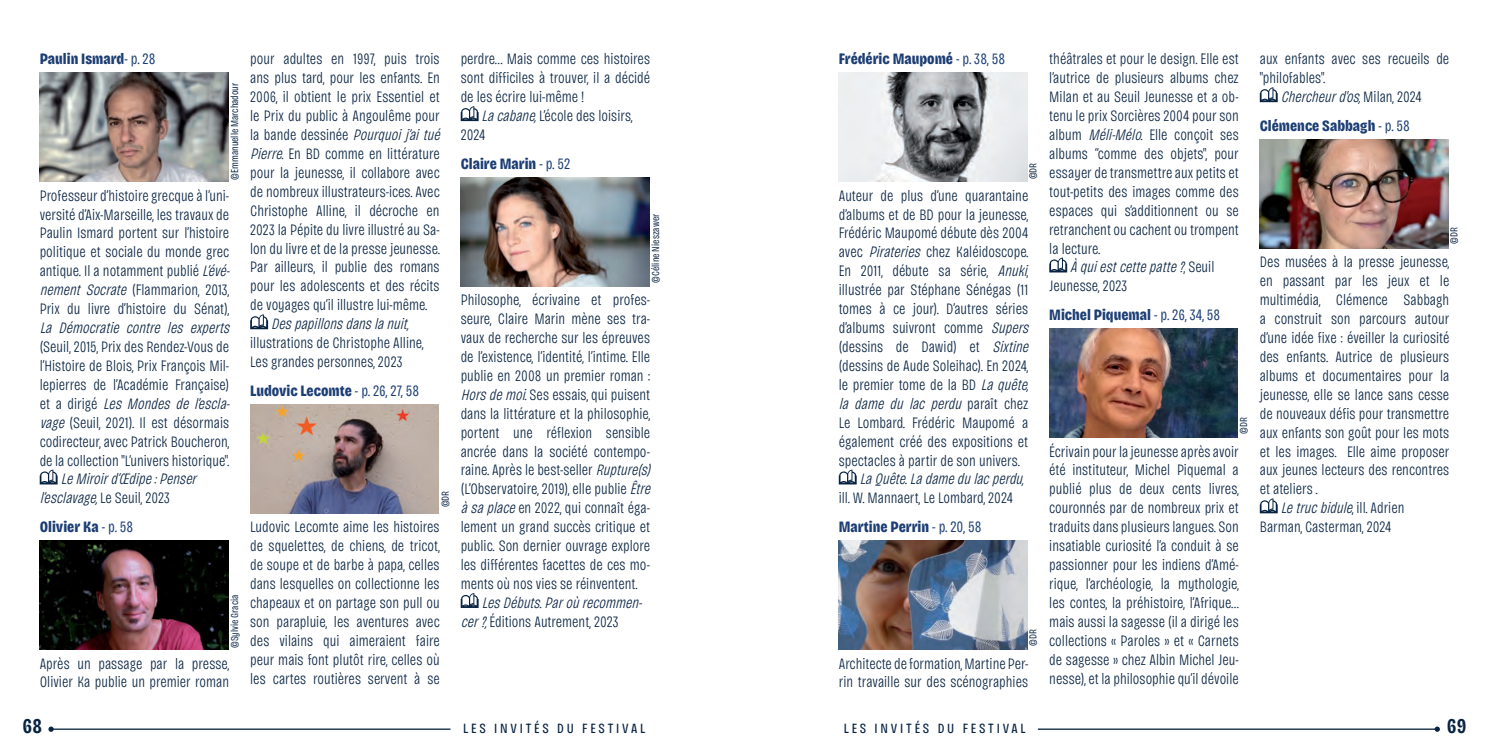
<style>
.page{position:relative;width:1489px;height:745px;background:#fff}
.page>*{position:absolute;margin:0;border:0;box-sizing:border-box;transform-origin:0 0}
.t1{font:600 21px "Bricolage Grotesque Condensed";color:#082241}
.t2{font:200 15.75px/18.9px "Bricolage Grotesque Condensed";color:#082241}
.t3{font:italic 200 15.75px/18.9px "Bricolage Grotesque Condensed";color:#082241}
.t4{font:800 15.75px "Bricolage Grotesque Condensed";color:#1d3e74}
.t5{font:14px "Bricolage Grotesque Condensed";letter-spacing:.2em;color:#082241}
.t6{font:300 10.5px "Bricolage Grotesque Condensed";color:#082241}
.s1{font-weight:300}
.s2{font-style:italic}
.s3{font-style:normal}
.s4{font-weight:800;color:#1d3e74}
.s5{font-weight:300;color:#1d3e74}
</style>
<div class="page">
<hr style="left:1037px;top:728px;width:400px;height:1px;background:#082241">
<svg style="left:1434px;top:726px;width:5px;height:5px"></svg>
<hr style="left:51px;top:728px;width:399px;height:1px;background:#082241">
<svg style="left:48px;top:726px;width:6px;height:5px"></svg>
<img style="left:40px;top:72px;width:188px;height:109px">
<svg style="left:40px;top:469px;width:18px;height:15px"></svg>
<img style="left:40px;top:540px;width:188px;height:109px">
<svg style="left:250px;top:314px;width:18px;height:15px"></svg>
<img style="left:250px;top:404px;width:189px;height:109px">
<svg style="left:460px;top:106px;width:18px;height:15px"></svg>
<img style="left:460px;top:177px;width:189px;height:109px">
<svg style="left:460px;top:593px;width:18px;height:14px"></svg>
<img style="left:838px;top:72px;width:189px;height:109px">
<svg style="left:838px;top:469px;width:18px;height:15px"></svg>
<img style="left:838px;top:540px;width:189px;height:109px">
<svg style="left:1049px;top:257px;width:18px;height:15px"></svg>
<img style="left:1049px;top:328px;width:188px;height:109px">
<svg style="left:1259px;top:87px;width:18px;height:15px"></svg>
<img style="left:1259px;top:139px;width:189px;height:109px">
<svg style="left:1259px;top:498px;width:18px;height:15px"></svg>
<p class="t4" style="left:40px;top:46px;width:117px">Paulin Ismard<span class="s1">- p. 28</span></p>
<p class="t6" style="left:227px;top:179px;width:98px;rotate:-90deg">©Emmanuelle Marchadour</p>
<p class="t2" style="left:40px;top:185px;width:196px">Professeur d’histoire grecque à l’uni&shy;versité d’Aix-Marseille, les travaux de Paulin Ismard portent sur l’histoire politique et sociale du monde grec antique. Il a notamment publié <span class="s2">L’évé&shy;nement Socrate</span> (Flammarion, 2013, Prix du livre d’histoire du Sénat),</p>
<p class="t3" style="left:40px;top:317px;width:196px">La Démocratie contre les experts</p>
<p class="t2" style="left:40px;top:336px;width:196px">(Seuil, 2015, Prix des Rendez-Vous de l’Histoire de Blois, Prix François Mil&shy;lepierres de l’Académie Française) e t a d i r i g é <span class="s2">LesMondesdel’escla&shy;vage</span>(Seuil, 2021). Il est désormais codirecteur, avec Patrick Boucheron, de la collection "L’univers historique".</p>
<p class="t3" style="left:40px;top:468px;width:163px;text-indent:21px">LeMiroird’Œdipe:Penser l’esclavage,<span class="s3">L e S e u i l , 2 0 2 3</span></p>
<p class="t4" style="left:40px;top:514px;width:95px">Olivier Ka <span class="s1">- p. 58</span></p>
<p class="t6" style="left:227px;top:647px;width:55px;rotate:-90deg">©Sylvie Gracia</p>
<p class="t2" style="left:40px;top:652px;width:191px">Après un passage par la presse,<br>Olivier Ka publie un premier roman</p>
<p class="t2" style="left:250px;top:49px;width:196px">pour adultes en 1997, puis trois ans plus tard, pour les enfants. En 2006, il obtient le prix Essentiel et le Prix du public à Angoulême pour la bande dessinée <span class="s2">Pourquoij’aitué Pierre</span>. En BD comme en littérature pour la jeunesse, il collabore avec de nombreux illustrateurs-ices. Avec Christophe Alline, il décroche en 2023 la Pépite du livre illustré au Sa&shy;lon du livre et de la presse jeunesse.<br>Par ailleurs, il publie des romans pour les adolescents et des récits de voyages qu’il illustre lui-même.</p>
<p class="t3" style="left:271px;top:313px;width:144px">Despapillonsdanslanuit,</p>
<p class="t2" style="left:250px;top:332px;width:175px">illustrations de Christophe Alline,<br>Les grandes personnes, 2023</p>
<p class="t4" style="left:250px;top:378px;width:171px">Ludovic Lecomte <span class="s1">- p. 26, 27, 58</span></p>
<p class="t6" style="left:437px;top:507px;width:18px;rotate:-90deg">©DR</p>
<p class="t2" style="left:250px;top:516px;width:191px;text-align:justify">Ludovic Lecomte aime les histoires de squelettes, de chiens, de tricot, de soupe et de barbe à papa, celles dans lesquelles on collectionne les chapeaux et on partage son pull ou son parapluie, les aventures avec des vilains qui aimeraient faire peur mais font plutôt rire, celles où les cartes routières servent à se</p>
<p class="t2" style="left:460px;top:49px;width:191px;text-align:justify">perdre… Mais comme ces histoires sont difficiles à trouver, il a décidé de les écrire lui-même !</p>
<p class="t2" style="left:460px;top:105px;width:173px;text-indent:21px"><span class="s2">Lacabane,</span>L’école des loisirs,<br>2024</p>
<p class="t4" style="left:460px;top:151px;width:111px">Claire Marin <span class="s1">- p. 52</span></p>
<p class="t6" style="left:648px;top:282px;width:70px;rotate:-90deg">©Céline Nieszawer</p>
<p class="t2" style="left:460px;top:289px;width:196px">Philosophe, écrivaine et profes&shy;seure, Claire Marin mène ses tra&shy;vaux de recherche sur les épreuves de l’existence, l’identité, l’intime. Elle publie en 2008 un premier roman :<br><span class="s2">Horsdemoi</span>. Ses essais, qui puisent dans la littérature et la philosophie, portent une réflexion sensible ancrée dans la société contempo&shy;raine. Après le best-seller <span class="s2">Rupture(s) </span>(L’Observatoire, 2019), elle publie <span class="s2">Être àsaplace</span>en 2022, qui connaît éga&shy;lement un grand succès critique et public. Son dernier ouvrage explore les différentes facettes de ces mo&shy;ments où nos vies se réinventent.</p>
<p class="t3" style="left:460px;top:592px;width:187px;text-indent:21px">LesDébuts.Paroùrecommen&shy;cer?,<span class="s3">Éditions Autrement, 2023</span></p>
<p class="t4" style="left:838px;top:46px;width:168px">Frédéric Maupomé <span class="s1">- p. 38, 58</span></p>
<p class="t6" style="left:1025px;top:179px;width:18px;rotate:-90deg">©DR</p>
<p class="t2" style="left:838px;top:185px;width:196px">Auteur de plus d’une quarantaine d’albums et de BD pour la jeunesse, Frédéric Maupomé débute dès 2004 avec <span class="s2">Pirateries</span> chez Kaléidoscope.<br>En 2011, débute sa série, <span class="s2">Anuki</span>, illustrée par Stéphane Sénégas (11 tomes à ce jour). D’autres séries d’albums suivront comme <span class="s2">Supers </span>(dessins de Dawid) et <span class="s2">Sixtine </span>(dessins de Aude Soleihac). En 2024, le premier tome de la BD <span class="s2">Laquête, la dame du lac perdu</span> p a r a î t c h e z Le Lombard. Frédéric Maupomé a également créé des expositions et spectacles à partir de son univers.</p>
<p class="t3" style="left:859px;top:468px;width:170px">LaQuête.Ladamedulacperdu,</p>
<p class="t2" style="left:838px;top:482px;width:176px;line-height:28.9px">ill. W. Mannaert, Le Lombard, 2024<br><span class="s4">Martine Perrin</span> <span class="s5">- p. 20, 58</span></p>
<p class="t6" style="left:1025px;top:645px;width:18px;rotate:-90deg">©DR</p>
<p class="t2" style="left:838px;top:652px;width:191px">Architecte de formation, Martine Per&shy;rin travaille sur des scénographies</p>
<p class="t2" style="left:1049px;top:49px;width:191px">théâtrales et pour le design. Elle est</p>
<p class="t2" style="left:1049px;top:68px;width:191px">l’autrice de plusieurs albums chez</p>
<p class="t2" style="left:1049px;top:87px;width:191px">Milan et au Seuil Jeunesse et a ob-</p>
<p class="t2" style="left:1049px;top:105px;width:191px">tenu le prix Sorcières 2004 pour son</p>
<p class="t2" style="left:1049px;top:124px;width:191px">album <span class="s2">Méli-Mélo</span>. Elle conçoit ses</p>
<p class="t2" style="left:1049px;top:143px;width:191px">albums “comme des objets", pour</p>
<p class="t2" style="left:1049px;top:162px;width:191px">essayer de transmettre aux petits et</p>
<p class="t2" style="left:1049px;top:181px;width:191px">tout-petits des images comme des</p>
<p class="t2" style="left:1049px;top:200px;width:191px">espaces qui s’additionnent ou se</p>
<p class="t2" style="left:1049px;top:219px;width:191px">retranchent ou cachent ou trompent</p>
<p class="t2" style="left:1049px;top:238px;width:52px">la lecture.</p>
<p class="t3" style="left:1070px;top:257px;width:146px">Àquiestcettepatte?<span class="s3">, S e u i l</span></p>
<p class="t2" style="left:1049px;top:276px;width:80px">Jeunesse, 2023</p>
<p class="t4" style="left:1049px;top:302px;width:173px">Michel Piquemal <span class="s1">- p. 26, 34, 58</span></p>
<p class="t6" style="left:1235px;top:434px;width:18px;rotate:-90deg">©DR</p>
<p class="t2" style="left:1049px;top:441px;width:191px;text-align:justify">Écrivain pour la jeunesse après avoir été instituteur, Michel Piquemal a publié plus de deux cents livres, couronnés par de nombreux prix et traduits dans plusieurs langues. Son insatiable curiosité l’a conduit à se passionner pour les indiens d’Amé&shy;rique, l’archéologie, la mythologie, les contes, la préhistoire, l’Afrique… mais aussi la sagesse (il a dirigé les collections « Paroles » et « Carnets de sagesse » chez Albin Michel Jeu&shy;nesse), et la philosophie qu’il dévoile</p>
<p class="t2" style="left:1259px;top:49px;width:191px">aux enfants avec ses recueils de</p>
<p class="t2" style="left:1259px;top:68px;width:67px">"philofables".</p>
<p class="t3" style="left:1280px;top:87px;width:143px">Chercheurd'os,<span class="s3">M i l a n , 2 0 2 4</span></p>
<p class="t4" style="left:1259px;top:113px;width:152px">Clémence Sabbagh <span class="s1">- p. 58</span></p>
<p class="t6" style="left:1445px;top:244px;width:18px;rotate:-90deg">©DR</p>
<p class="t2" style="left:1259px;top:252px;width:191px">Des musées à la presse jeunesse,</p>
<p class="t2" style="left:1259px;top:270px;width:191px">en passant par les jeux et le</p>
<p class="t2" style="left:1259px;top:289px;width:191px">multimédia, Clémence Sabbagh</p>
<p class="t2" style="left:1259px;top:308px;width:191px">a construit son parcours autour</p>
<p class="t2" style="left:1259px;top:327px;width:191px">d’une idée fixe : éveiller la curiosité</p>
<p class="t2" style="left:1259px;top:346px;width:191px">des enfants. Autrice de plusieurs</p>
<p class="t2" style="left:1259px;top:365px;width:191px">albums et documentaires pour la</p>
<p class="t2" style="left:1259px;top:384px;width:191px">jeunesse, elle se lance sans cesse</p>
<p class="t2" style="left:1259px;top:403px;width:191px">de nouveaux défis pour transmettre</p>
<p class="t2" style="left:1259px;top:422px;width:191px">aux enfants son goût pour les mots</p>
<p class="t2" style="left:1259px;top:441px;width:191px">et les images. Elle aime proposer</p>
<p class="t2" style="left:1259px;top:459px;width:191px">aux jeunes lecteurs des rencontres</p>
<p class="t2" style="left:1259px;top:478px;width:59px">et ateliers .</p>
<p class="t3" style="left:1280px;top:497px;width:125px">Letrucbidule<span class="s3">, i l l . A d r i e n</span></p>
<p class="t2" style="left:1259px;top:516px;width:133px">Barman, Casterman, 2024</p>
<h1 class="t1" style="left:22px;top:709px;width:21px">68</h1>
<p class="t5" style="left:463px;top:717px;width:183px">LES INVITÉS DU FESTIVAL</p>
<p class="t5" style="left:843px;top:717px;width:183px">LES INVITÉS DU FESTIVAL</p>
<h1 class="t1" style="left:1446px;top:709px;width:21px">69</h1>
</div>
